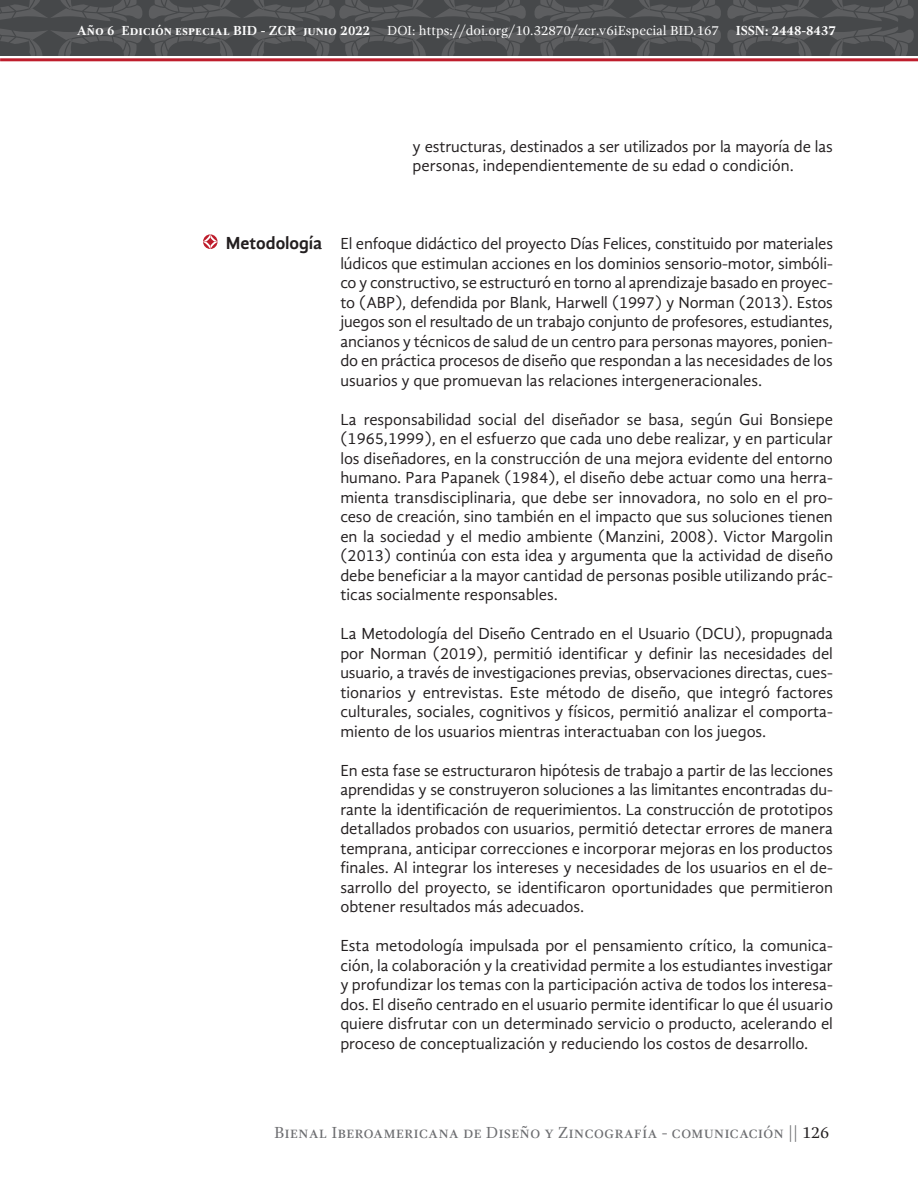
<style>
.page{position:relative;width:918px;height:1188px;background:#fff}
.page>*{position:absolute;margin:0;border:0;box-sizing:border-box;transform-origin:0 0}
.ENCABEZADO_2{font:700 18px "Gandhi Sans";letter-spacing:-.005em;color:#231f20}
.CUERPO{font:16.5px/19.5px "Gandhi Sans";color:#231f20;text-align:justify}
.LISTADO{font:16.5px/19.5px "Gandhi Sans";letter-spacing:-.01em;color:#231f20}
.t1{font:16.5px "Gandhi Serif";color:#6c6d70}
.t2{font:13.5px "Gandhi Serif";color:#fff}
.s1{font-weight:700}
.s2{color:#231f20}
</style>
<div class="page">
<hr style="left:0;top:58px;width:918px;height:3px;background:#be1d2c">
<svg style="left:0;top:0;width:527px;height:56px;background:#4e5052"></svg>
<svg style="left:533px;top:0;width:382px;height:56px;background:#4e5052"></svg>
<svg style="left:203px;top:234px;width:15px;height:15px"></svg>
<p class="t2" style="left:77px;top:23px;width:761px"><span class="s1">Año 6 Edición especial BID - ZCR junio 2022</span> DOI: https://doi.org/10.32870/zcr.v6iEspecial BID.167 <span class="s1">ISSN: 2448-8437</span></p>
<p class="LISTADO" style="left:413px;top:136px;width:422px">y estructuras, destinados a ser utilizados por la mayoría de las personas, independientemente de su edad o condición.</p>
<p class="ENCABEZADO_2" style="left:226px;top:233px;width:98px">Metodología</p>
<p class="CUERPO" style="left:340px;top:234px;width:494px">El enfoque didáctico del proyecto Días Felices, constituido por materiales lúdicos que estimulan acciones en los dominios sensorio-motor, simbóli&shy;co y constructivo, se estructuró en torno al aprendizaje basado en proyec&shy;to (ABP), defendida por Blank, Harwell (1997) y Norman (2013). Estos juegos son el resultado de un trabajo conjunto de profesores, estudiantes, ancianos y técnicos de salud de un centro para personas mayores, ponien&shy;do en práctica procesos de diseño que respondan a las necesidades de los usuarios y que promuevan las relaciones intergeneracionales.</p>
<p class="CUERPO" style="left:340px;top:409px;width:494px">La responsabilidad social del diseñador se basa, según Gui Bonsiepe (1965,1999), en el esfuerzo que cada uno debe realizar, y en particular los diseñadores, en la construcción de una mejora evidente del entorno humano. Para Papanek (1984), el diseño debe actuar como una herra&shy;mienta transdisciplinaria, que debe ser innovadora, no solo en el pro&shy;ceso de creación, sino también en el impacto que sus soluciones tienen en la sociedad y el medio ambiente (Manzini, 2008). Victor Margolin (2013) continúa con esta idea y argumenta que la actividad de diseño debe beneficiar a la mayor cantidad de personas posible utilizando prác&shy;ticas socialmente responsables.</p>
<p class="CUERPO" style="left:340px;top:624px;width:494px">La Metodología del Diseño Centrado en el Usuario (DCU), propugnada por Norman (2019), permitió identificar y definir las necesidades del usuario, a través de investigaciones previas, observaciones directas, cues&shy;tionarios y entrevistas. Este método de diseño, que integró factores culturales, sociales, cognitivos y físicos, permitió analizar el comporta&shy;miento de los usuarios mientras interactuaban con los juegos.</p>
<p class="CUERPO" style="left:340px;top:760px;width:494px">En esta fase se estructuraron hipótesis de trabajo a partir de las lecciones aprendidas y se construyeron soluciones a las limitantes encontradas du&shy;rante la identificación de requerimientos. La construcción de prototipos detallados probados con usuarios, permitió detectar errores de manera temprana, anticipar correcciones e incorporar mejoras en los productos finales. Al integrar los intereses y necesidades de los usuarios en el de&shy;sarrollo del proyecto, se identificaron oportunidades que permitieron obtener resultados más adecuados.</p>
<p class="CUERPO" style="left:340px;top:936px;width:494px">Esta metodología impulsada por el pensamiento crítico, la comunica&shy;ción, la colaboración y la creatividad permite a los estudiantes investigar y profundizar los temas con la participación activa de todos los interesa&shy;dos. El diseño centrado en el usuario permite identificar lo que él usuario quiere disfrutar con un determinado servicio o producto, acelerando el proceso de conceptualización y reduciendo los costos de desarrollo.</p>
<p class="t1" style="left:274px;top:1124px;width:557px">Bienal Iberoamericana de Diseño y Zincografía - comunicación || <span class="s2">126</span></p>
</div>
